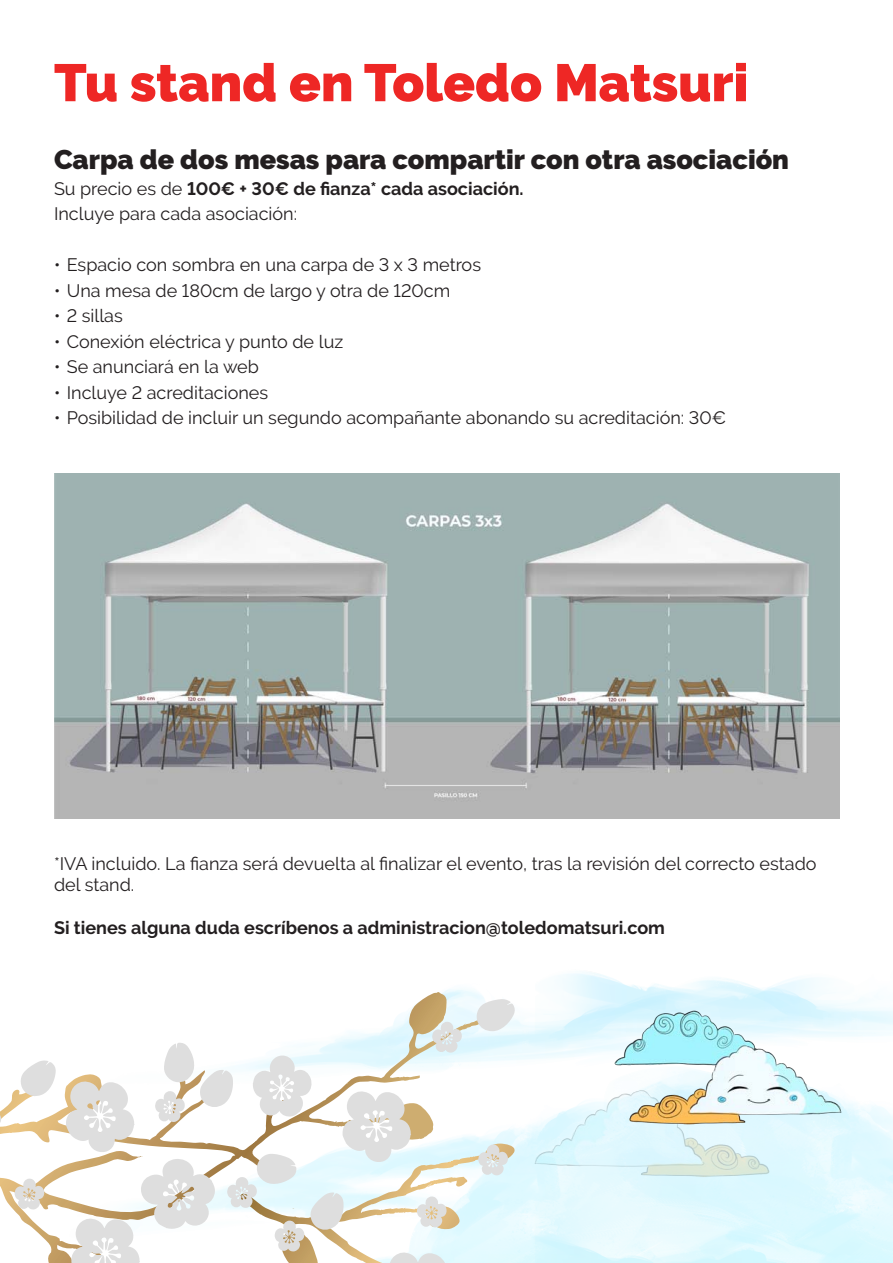
<style>
.page{position:relative;width:893px;height:1263px;background:#fff}
.page>*{position:absolute;margin:0;border:0;box-sizing:border-box;transform-origin:0 0}
.t1{font:900 52.5px "Raleway";color:#ee2725}
.t2{font:900 27px "Raleway";color:#231f20}
.t3{font:18px/21.6px "Raleway";color:#231f20}
.t4{font:700 18px "Raleway";color:#231f20}
.s1{font-weight:400}
</style>
<div class="page">
<img style="left:54px;top:473px;width:785px;height:345px">
<img style="left:4px;top:972px;width:889px;height:291px">
<img style="left:587px;top:992px;width:273px;height:160px">
<svg style="left:25px;top:992px;width:412px;height:159px"></svg>
<svg style="left:15px;top:1178px;width:30px;height:32px"></svg>
<svg style="left:0;top:1110px;width:2px;height:24px"></svg>
<svg style="left:19px;top:1060px;width:37px;height:37px"></svg>
<svg style="left:66px;top:999px;width:449px;height:264px"></svg>
<p class="t1" style="left:54px;top:52px;width:696px">Tu stand en Toledo Matsuri</p>
<p class="t2" style="left:54px;top:144px;width:737px">Carpa de dos mesas para compartir con otra asociación</p>
<p class="t4" style="left:54px;top:178px;width:471px"><span class="s1">Su precio es de</span> 100€ + 30€ de fianza* cada asociación.</p>
<p class="t3" style="left:54px;top:203px;width:245px">Incluye para cada asociación:</p>
<p class="t3" style="left:54px;top:254px;width:429px">• Espacio con sombra en una carpa de 3 x 3 metros</p>
<p class="t3" style="left:54px;top:280px;width:398px">• Una mesa de 180cm de largo y otra de 120cm</p>
<p class="t3" style="left:54px;top:305px;width:70px">• 2 sillas</p>
<p class="t3" style="left:54px;top:331px;width:291px">• Conexión eléctrica y punto de luz</p>
<p class="t3" style="left:54px;top:356px;width:206px">• Se anunciará en la web</p>
<p class="t3" style="left:54px;top:382px;width:216px">• Incluye 2 acreditaciones</p>
<p class="t3" style="left:54px;top:407px;width:674px">• Posibilidad de incluir un segundo acompañante abonando su acreditación: 30€</p>
<p class="t3" style="left:54px;top:852px;width:764px">*IVA incluido. La fianza será devuelta al finalizar el evento, tras la revisión del correcto estado del stand.</p>
<p class="t4" style="left:54px;top:918px;width:613px">Si tienes alguna duda escríbenos a administracion@toledomatsuri.com</p>
</div>
